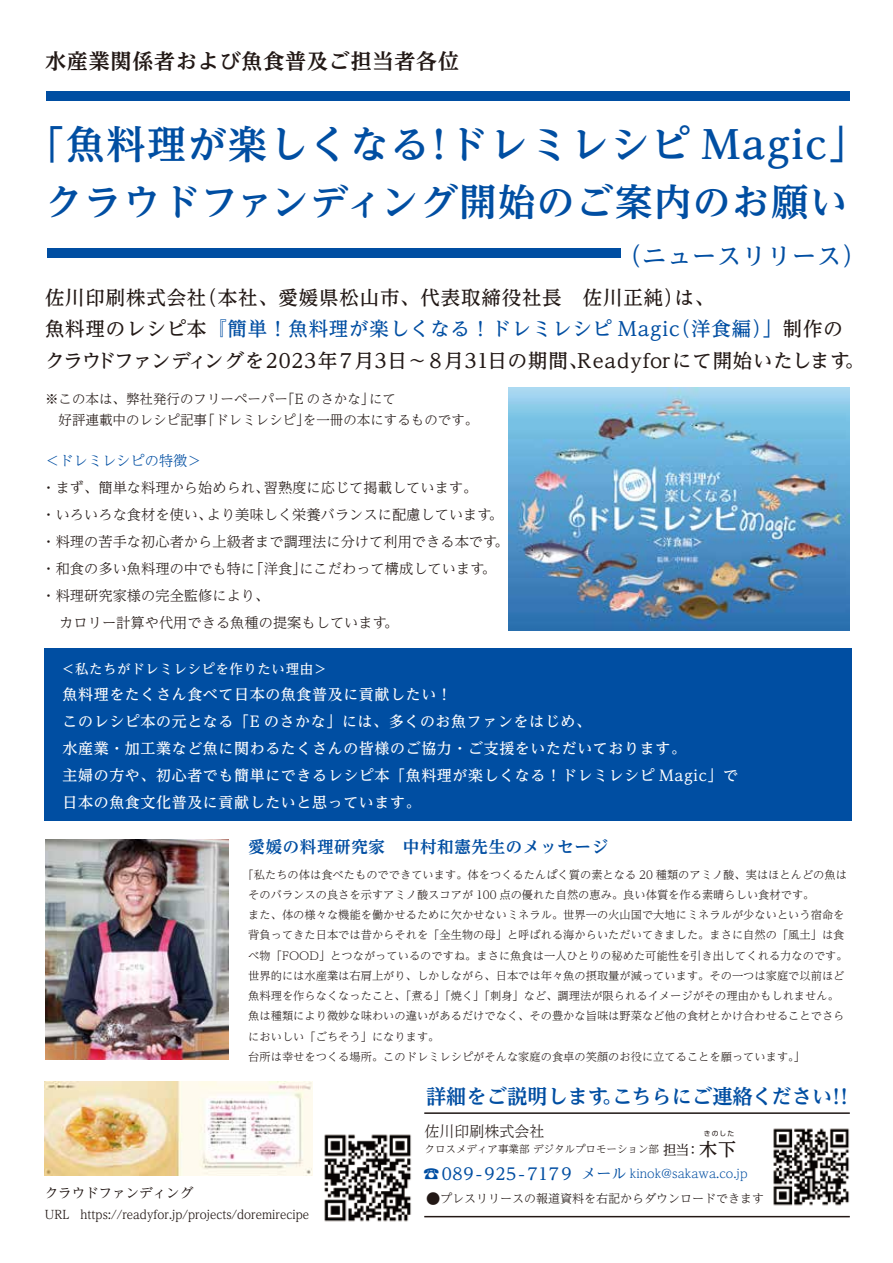
<style>
.page{position:relative;width:893px;height:1263px;background:#fff}
.page>*{position:absolute;margin:0;border:0;box-sizing:border-box;transform-origin:0 0}
.t1{font:700 39px "UD Reimin Pro";letter-spacing:.04em;color:#004ea2}
.t2{font:700 37.5px "UD Reimin Pro";letter-spacing:.04em;color:#004ea2}
.t3{font:500 24px "UD Reimin Pro";letter-spacing:.04em;color:#004ea2}
.t4{font:700 21px "UD Reimin Pro";letter-spacing:.04em;color:#221815}
.t5{font:700 20.25px "UD Reimin Pro";color:#004ea2}
.t6{font:500 19.5px/31px "UD Reimin Pro";letter-spacing:.04em;color:#221815}
.t7{font:700 16.5px "UD Reimin Pro";letter-spacing:.04em;color:#004ea2}
.t8{font:500 15px/27px "UD Reimin Pro";letter-spacing:.04em;color:#fff}
.t9{font:300 15px "UD Reimin Pro";color:#221815}
.t10{font:300 14.25px/27px "UD Reimin Pro";color:#221815}
.t11{font:300 14.25px "UD Reimin Pro";color:#004ea2}
.t12{font:300 13.5px/21px "UD Reimin Pro";color:#221815}
.t13{font:500 13.5px "UD Reimin Pro";letter-spacing:.04em;color:#fff}
.t14{font:13.5px "UD Reimin Pro";color:#221815}
.t15{font:12px "UD Reimin Pro";color:#221815;scale:.93 1}
.t16{font:300 12px "UD Reimin Pro";color:#004ea2}
.t17{font:300 12px "UD Reimin Pro";color:#221815}
.t18{font:300 11.25px/20.2px "UD Reimin Pro";color:#221815}
.t19{font:300 10.5px "UD Reimin Pro";color:#221815}
.t20{font:6.75px "UD Shin Go Pro";color:#221815}
.s1{color:#004ea2}
.s2{font-weight:400;font-size:13.5px}
.s3{font-weight:500;font-size:18px}
.s4{font-weight:500;font-size:16.5px}
.s5{font-weight:400;font-size:14.85px}
.s6{font-weight:400;font-size:14.25px}
</style>
<div class="page">
<div style="left:45px;top:648px;width:807px;height:172px;background:#004ea2"></div>
<hr style="left:424px;top:1112px;width:426px;height:2px;background:#231815">
<hr style="left:424px;top:1216px;width:426px;height:1px;background:#231815">
<div style="left:47px;top:248px;width:573px;height:10px;background:#004ea2"></div>
<div style="left:47px;top:91px;width:803px;height:10px;background:#004ea2"></div>
<img style="left:508px;top:388px;width:341px;height:243px">
<img style="left:773px;top:1128px;width:77px;height:78px">
<img style="left:45px;top:839px;width:184px;height:220px">
<img style="left:324px;top:1134px;width:88px;height:88px">
<img style="left:45px;top:1081px;width:268px;height:95px">
<h3 class="t4" style="left:45px;top:44px;width:416px">水産業関係者および魚食普及ご担当者各位</h3>
<h1 class="t1" style="left:26px;top:112px;width:843px">「魚料理が楽しくなる！ドレミレシピ Magic」</h1>
<h2 class="t2" style="left:45px;top:171px;width:804px">クラウドファンディング開始のご案内のお願い</h2>
<h3 class="t3" style="left:617px;top:236px;width:250px">（ニュースリリース）</h3>
<h3 class="t6" style="left:45px;top:282px;width:821px">佐川印刷株式会社（本社、愛媛県松山市、代表取締役社長 佐川正純）は、<br>魚料理のレシピ本<span class="s1">『簡単！魚料理が楽しくなる！ドレミレシピ Magic（洋食編）」</span>制作のクラウドファンディングを2023年７月３日～８月３１日の期間、Readyforにて開始いたします。</h3>
<p class="t12" style="left:45px;top:388px;width:435px">※この本は、弊社発行のフリーペーパー「E のさかな」にて<br>　好評連載中のレシピ記事「ドレミレシピ」を一冊の本にするものです。</p>
<p class="t11" style="left:45px;top:449px;width:158px">＜ドレミレシピの特徴＞</p>
<p class="t10" style="left:41px;top:473px;width:469px">・まず、簡単な料理から始められ、習熟度に応じて掲載しています。<br>・いろいろな食材を使い、より美味しく栄養バランスに配慮しています。・料理の苦手な初心者から上級者まで調理法に分けて利用できる本です。・和食の多い魚料理の中でも特に「洋食」にこだわって構成しています。・料理研究家様の完全監修により、<br>　カロリー計算や代用できる魚種の提案もしています。</p>
<p class="t13" style="left:61px;top:658px;width:268px">＜私たちがドレミレシピを作りたい理由＞</p>
<h3 class="t8" style="left:63px;top:680px;width:677px">魚料理をたくさん食べて日本の魚食普及に貢献したい！<br>このレシピ本の元となる「E のさかな」には、多くのお魚ファンをはじめ、<br>水産業・加工業など魚に関わるたくさんの皆様のご協力・ご支援をいただいております。<br>主婦の方や、初心者でも簡単にできるレシピ本「魚料理が楽しくなる！ドレミレシピ Magic」で日本の魚食文化普及に貢献したいと思っています。</h3>
<h3 class="t7" style="left:248px;top:833px;width:361px">愛媛の料理研究家　中村和憲先生のメッセージ</h3>
<p class="t18" style="left:248px;top:864px;width:601px;text-indent:-6px">「私たちの体は食べたものでできています。体をつくるたんぱく質の素となる 20 種類のアミノ酸、実はほとんどの魚はそのバランスの良さを示すアミノ酸スコアが 100 点の優れた自然の恵み。良い体質を作る素晴らしい食材です。<br>また、体の様々な機能を働かせるために欠かせないミネラル。世界一の火山国で大地にミネラルが少ないという宿命を背負ってきた日本では昔からそれを「全生物の母」と呼ばれる海からいただいてきました。まさに自然の「風土」は食べ物「FOOD」とつながっているのですね。まさに魚食は一人ひとりの秘めた可能性を引き出してくれる力なのです。世界的には水産業は右肩上がり、しかしながら、日本では年々魚の摂取量が減っています。その一つは家庭で以前ほど魚料理を作らなくなったこと、「煮る」「焼く」「刺身」など、調理法が限られるイメージがその理由かもしれません。魚は種類により微妙な味わいの違いがあるだけでなく、その豊かな旨味は野菜など他の食材とかけ合わせることでさらにおいしい「ごちそう」になります。<br>台所は幸せをつくる場所。このドレミレシピがそんな家庭の食卓の笑顔のお役に立てることを願っています。」</p>
<p class="t14" style="left:45px;top:1181px;width:150px">クラウドファンディング</p>
<p class="t15" style="left:45px;top:1204px;width:286px">URL　https://readyfor.jp/projects/doremirecipe</p>
<h3 class="t5" style="left:426px;top:1080px;width:430px">詳細をご説明します。こちらにご連絡ください！！</h3>
<h3 class="t9" style="left:425px;top:1119px;width:121px">佐川印刷株式会社</h3>
<p class="t19" style="left:425px;top:1141px;width:313px">クロスメディア事業部 デジタルプロモーション部 <span class="s2">担当：</span><span class="s3">木下</span></p>
<p class="t16" style="left:423px;top:1163px;width:326px"><span class="s4">☎089-925-7179</span> <span class="s5">メール</span> kinok@sakawa.co.jp</p>
<p class="t17" style="left:426px;top:1189px;width:340px"><span class="s6">●</span>プレスリリースの報道資料を右記からダウンロードできます</p>
<p class="t20" style="left:704px;top:1128px;width:32px">きのした</p>
</div>
